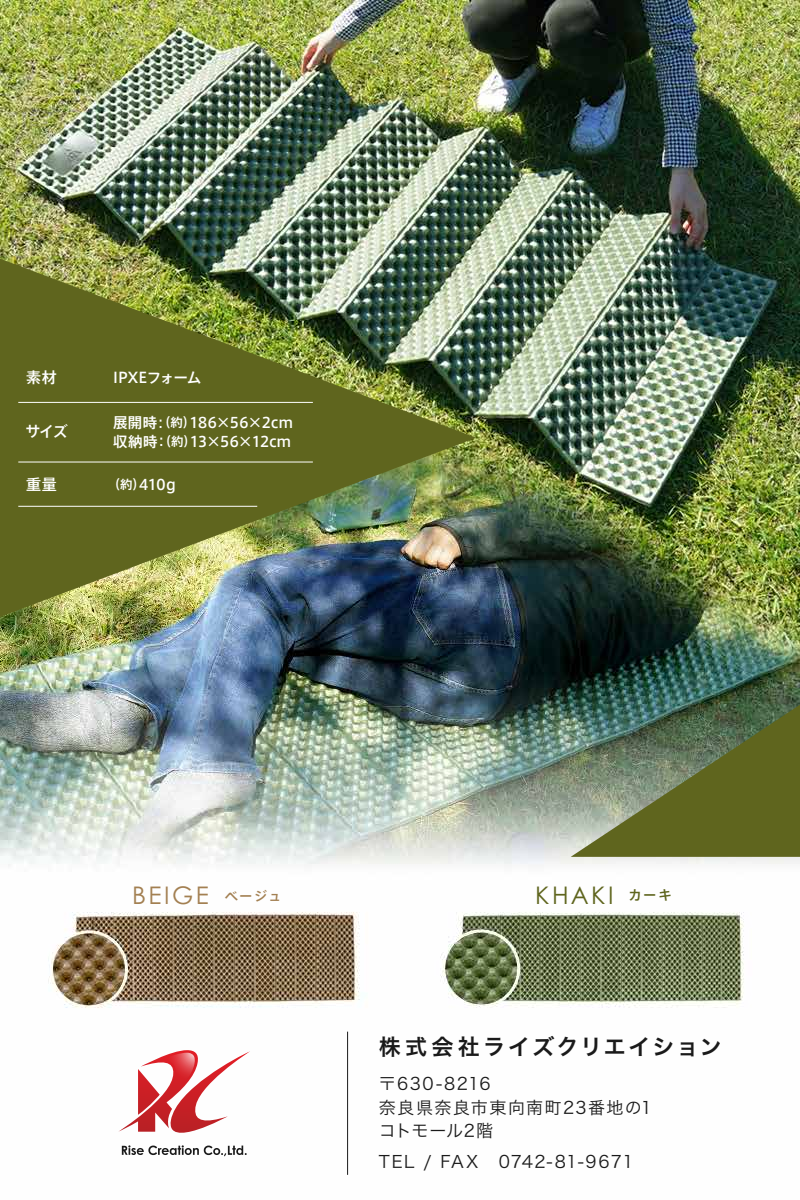
<style>
.page{position:relative;width:800px;height:1200px;background:#fff}
.page>*{position:absolute;margin:0;border:0;box-sizing:border-box;transform-origin:0 0}
.t1{font:24.3px "Century Gothic Pro";letter-spacing:.1em;color:#a38052}
.t2{font:24.3px "Century Gothic Pro";letter-spacing:.095em;color:#5f651e}
.t3{font:22px "Hira Kaku Pro W6";letter-spacing:.105em;color:#1a1a1a}
.t4{font:17px/23.3px "Hira Kaku Pro W3";letter-spacing:.075em;color:#1a1a1a}
.t5{font:15px "Axis Basic Pro N M";letter-spacing:-.025em;color:#fff}
.t6{font:14.7px "Axis Basic Pro N M";letter-spacing:-.035em;color:#fff}
.t7{font:14.4px "Axis Basic Pro N M";letter-spacing:-.015em;color:#fff}
.s1{font-size:12.4px}
.s2{font-family:"Axis Basic Pro N M";font-size:13.4px}
</style>
<div class="page">
<img style="left:0;top:0;width:800px;height:1175px">
<svg style="left:118px;top:1050px;width:132px;height:106px"></svg>
<hr style="left:347px;top:1032px;width:1px;height:143px;background:#1a1a1a">
<svg style="left:571px;top:705px;width:229px;height:152px;background:#657345"></svg>
<img style="left:0;top:259px;width:476px;height:358px">
<hr style="left:18px;top:402px;width:295px;height:1px;background:#fff">
<hr style="left:18px;top:462px;width:295px;height:1px;background:#fff">
<hr style="left:18px;top:506px;width:239px;height:1px;background:#fff">
<p class="t5" style="left:26px;top:366px;width:32px">素材</p>
<p class="t5" style="left:25px;top:420px;width:44px">サイズ</p>
<p class="t6" style="left:113px;top:366px;width:90px">IPXEフォーム</p>
<p class="t7" style="left:113px;top:412px;width:182px">展開時：<span class="s1">（約）</span>186×56×2cm</p>
<p class="t7" style="left:113px;top:430px;width:180px">収納時：<span class="s1">（約）</span>13×56×12cm</p>
<p class="t5" style="left:26px;top:473px;width:32px">重量</p>
<p class="t7" style="left:108px;top:474px;width:69px"><span class="s1">（約）</span>410g</p>
<h1 class="t1" style="left:132px;top:880px;width:151px">BEIGE <span class="s2">ベージュ</span></h1>
<h1 class="t2" style="left:535px;top:880px;width:138px">KHAKI <span class="s2">カーキ</span></h1>
<p class="t3" style="left:379px;top:1027px;width:345px">株式会社ライズクリエイション</p>
<p class="t4" style="left:379px;top:1071px;width:275px">〒630-8216<br>奈良県奈良市東向南町23番地の1コトモール2階</p>
<p class="t4" style="left:379px;top:1149px;width:256px">TEL / FAX　0742-81-9671</p>
</div>
